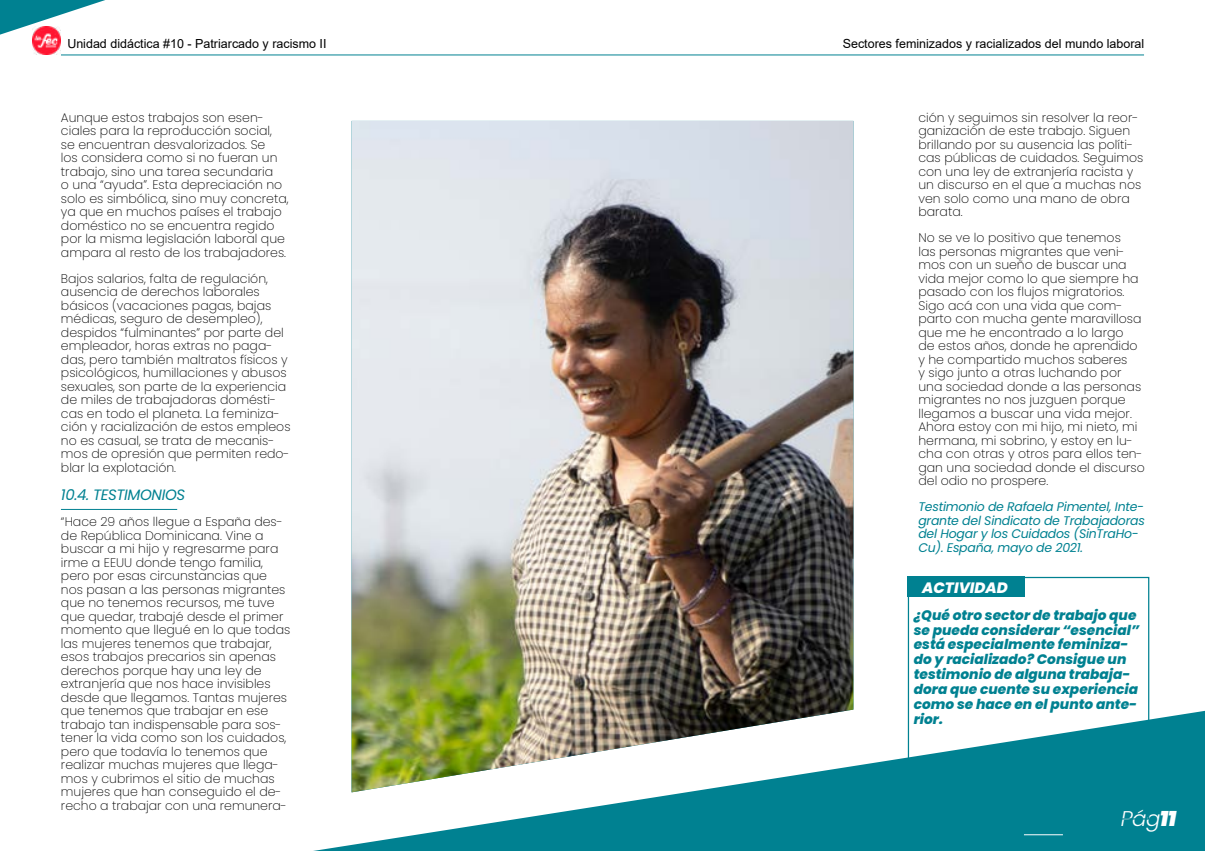
<style>
.page{position:relative;width:1205px;height:851px;background:#fff}
.page>*{position:absolute;margin:0;border:0;box-sizing:border-box;transform-origin:0 0}
.t1{font:italic 300 21.25px "Poppins";color:#fff}
.t2{font:italic 15px "Poppins";letter-spacing:-.025em;color:#008191}
.t3{font:italic 800 15px "Poppins";color:#fff}
.t4{font:italic 800 13.75px/14.9px "Poppins";color:#008191}
.t5{font:200 12.5px/13.5px "Poppins";color:#000}
.t6{font:italic 12.5px/13.5px "Poppins";letter-spacing:-.02em;color:#008191}
.t7{font:12.5px "Arial";color:#000}
.s1{font-weight:900}
</style>
<div class="page">
<svg style="left:320px;top:709px;width:885px;height:141px;fill:#008191"></svg>
<img style="left:33px;top:39px;width:28px;height:16px">
<hr style="left:61px;top:55px;width:1083px;height:1px;background:#008191">
<svg style="left:0;top:0;width:105px;height:39px"></svg>
<hr style="left:1024px;top:834px;width:39px;height:1px;background:#fff">
<hr style="left:61px;top:509px;width:116px;height:1px;background:#008191">
<div style="left:908px;top:576px;width:117px;height:21px;background:#008191"></div>
<div style="left:908px;top:576px;width:241px;height:243px;border:1px solid #008191"></div>
<img style="left:351px;top:121px;width:502px;height:671px">
<p class="t7" style="left:67px;top:35px;width:261px">Unidad didáctica #10 - Patriarcado y racismo II</p>
<p class="t5" style="left:61px;top:111px;width:229px">Aunque estos trabajos son esen&shy;ciales para la reproducción social, se encuentran desvalorizados. Se<br>los considera como si no fueran un trabajo, sino una tarea secundaria<br>o una “ayuda”. Esta depreciación no solo es simbólica, sino muy concreta, ya que en muchos países el trabajo doméstico no se encuentra regido por la misma legislación laboral que ampara al resto de los trabajadores.</p>
<p class="t5" style="left:61px;top:271px;width:231px">Bajos salarios, falta de regulación, ausencia de derechos laborales básicos (vacaciones pagas, bajas médicas, seguro de desempleo), despidos “fulminantes” por parte del empleador, horas extras no paga&shy;das, pero también maltratos físicos y psicológicos, humillaciones y abusos sexuales, son parte de la experiencia de miles de trabajadoras domésti&shy;cas en todo el planeta. La feminiza&shy;ción y racialización de estos empleos no es casual, se trata de mecanis&shy;mos de opresión que permiten redo&shy;blar la explotación.</p>
<p class="t2" style="left:61px;top:486px;width:126px">10.4. TESTIMONIOS</p>
<p class="t5" style="left:61px;top:515px;width:231px">“Hace 29 años llegue a España des&shy;de República Dominicana. Vine a buscar a mi hijo y regresarme para irme a EEUU donde tengo familia, pero por esas circunstancias que nos pasan a las personas migrantes que no tenemos recursos, me tuve que quedar, trabajé desde el primer momento que llegué en lo que todas las mujeres tenemos que trabajar, esos trabajos precarios sin apenas derechos porque hay una ley de extranjería que nos hace invisibles desde que llegamos. Tantas mujeres que tenemos que trabajar en ese trabajo tan indispensable para sos&shy;tener la vida como son los cuidados, pero que todavía lo tenemos que realizar muchas mujeres que llega&shy;mos y cubrimos el sitio de muchas mujeres que han conseguido el de&shy;recho a trabajar con una remunera-</p>
<p class="t7" style="left:843px;top:35px;width:303px">Sectores feminizados y racializados del mundo laboral</p>
<p class="t5" style="left:918px;top:111px;width:227px">ción y seguimos sin resolver la reor&shy;ganización de este trabajo. Siguen brillando por su ausencia las políti&shy;cas públicas de cuidados. Seguimos con una ley de extranjería racista y un discurso en el que a muchas nos ven solo como una mano de obra barata.</p>
<p class="t5" style="left:918px;top:231px;width:228px">No se ve lo positivo que tenemos<br>las personas migrantes que veni&shy;mos con un sueño de buscar una vida mejor como lo que siempre ha pasado con los flujos migratorios.<br>Sigo acá con una vida que com&shy;parto con mucha gente maravillosa que me he encontrado a lo largo<br>de estos años, donde he aprendido y he compartido muchos saberes<br>y sigo junto a otras luchando por una sociedad donde a las personas migrantes no nos juzguen porque llegamos a buscar una vida mejor.<br>Ahora estoy con mi hijo, mi nieto, mi hermana, mi sobrino, y estoy en lu&shy;cha con otras y otros para ellos ten&shy;gan una sociedad donde el discurso del odio no prospere.</p>
<p class="t6" style="left:918px;top:500px;width:228px">Testimonio de Rafaela Pimentel, Inte&shy;grante del Sindicato de Trabajadoras del Hogar y los Cuidados (SinTraHo-Cu). España, mayo de 2021.</p>
<p class="t3" style="left:922px;top:578px;width:87px">ACTIVIDAD</p>
<p class="t4" style="left:914px;top:607px;width:227px">¿Qué otro sector de trabajo que se pueda considerar “esencial” está especialmente feminiza&shy;do y racializado? Consigue un testimonio de alguna trabaja&shy;dora que cuente su experiencia como se hace en el punto ante&shy;rior.</p>
<h1 class="t1" style="left:1121px;top:805px;width:57px">Pág<span class="s1">11</span></h1>
</div>
